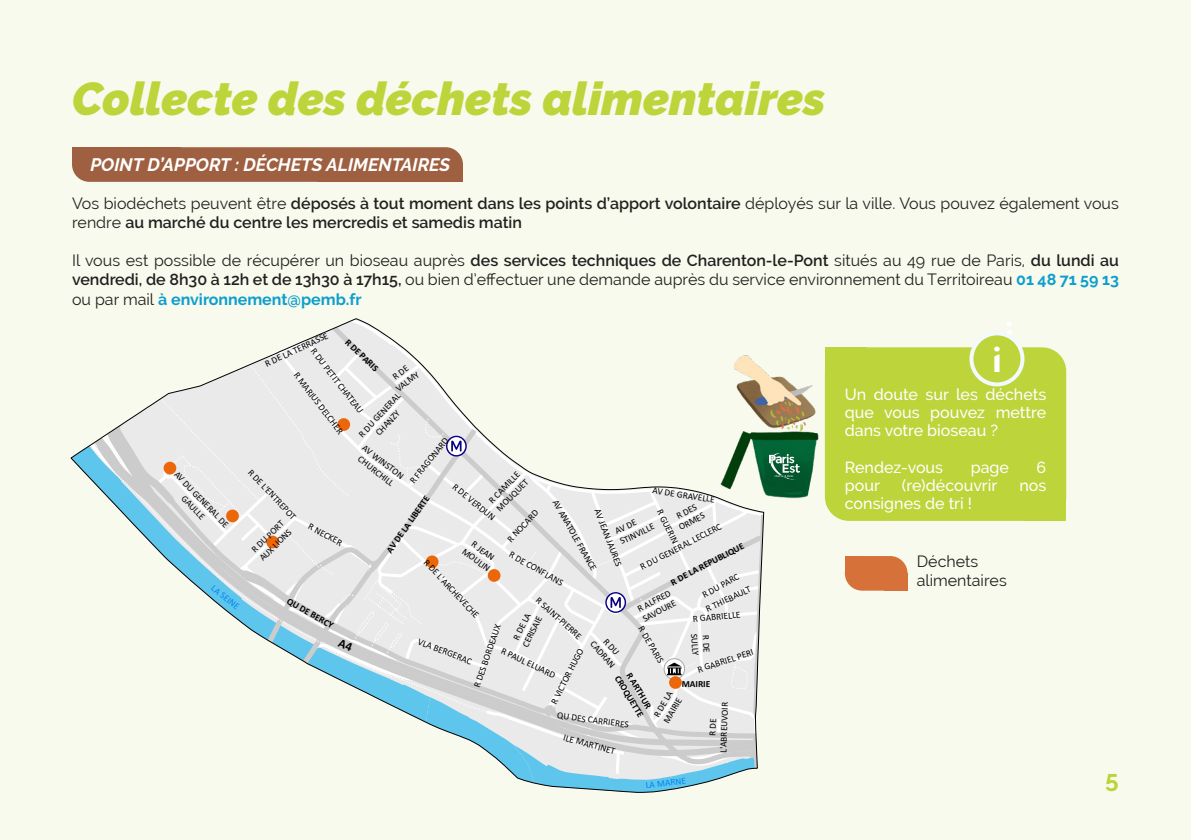
<style>
.page{position:relative;width:1191px;height:840px;background:#fff}
.page>*{position:absolute;margin:0;border:0;box-sizing:border-box;transform-origin:0 0}
.t1{font:italic 900 46px "Raleway";color:#bdd43a}
.t2{font:700 34px "Lao MN";color:#fff}
.t3{font:700 24px "Raleway";color:#bdd33a}
.t4{font:italic 700 18px "Raleway";color:#fff}
.t5{font:16px/19.2px "Raleway";color:#231f20;text-align:justify}
.t6{font:600 16px/19.2px "Raleway";color:#231f20}
.t7{font:500 16px/18px "Raleway";color:#fff;text-align:justify}
.t8{font:9.4px/11.4px "Calibri";color:#000;text-align:center}
.t9{font:700 9.4px/11.4px "Calibri";color:#000;text-align:center}
.t10{font:9.4px "Calibri";color:#0087ed}
.s1{font-weight:400}
.s2{font-weight:600}
.s3{font-weight:700;color:#0f9ece}
</style>
<div class="page">
<div style="left:0;top:0;width:1191px;height:839px;background:#f7faec"></div>
<div style="left:825px;top:347px;width:241px;height:173px;background:#bdd43a;border-radius:24px"></div>
<div style="left:825px;top:347px;width:41px;height:104px;background:#bdd43a"></div>
<div style="left:1024px;top:437px;width:42px;height:83px;background:#bdd43a"></div>
<div style="left:971px;top:333px;width:51px;height:51px;background:#bdd43a;border-radius:50%"></div>
<div style="left:969px;top:331px;width:55px;height:55px;border:4px solid #f2fafd;border-radius:50%"></div>
<img style="left:764px;top:370px;width:61px;height:129px">
<img style="left:769px;top:453px;width:30px;height:26px">
<div style="left:72px;top:147px;width:391px;height:35px;background:#9e6040;border-radius:17px"></div>
<div style="left:72px;top:147px;width:108px;height:18px;background:#9e6040"></div>
<div style="left:317px;top:164px;width:146px;height:18px;background:#9e6040"></div>
<div style="left:845px;top:555px;width:62px;height:35px;background:#d7713a;border-radius:17px"></div>
<div style="left:845px;top:555px;width:17px;height:18px;background:#d7713a"></div>
<div style="left:884px;top:573px;width:23px;height:17px;background:#d7713a"></div>
<svg style="left:71px;top:318px;width:692px;height:473px"></svg>
<p class="t1" style="left:72px;top:72px;width:755px">Collecte des déchets alimentaires</p>
<p class="t4" style="left:90px;top:154px;width:361px">POINT D’APPORT : DÉCHETS ALIMENTAIRES</p>
<p class="t6" style="left:72px;top:193px;width:1048px"><span class="s1">Vos biodéchets peuvent être</span> déposés à tout moment dans les points d’apport volontaire <span class="s1">déployés sur la ville. Vous pouvez également vous rendre</span> au marché du centre les mercredis et samedis matin</p>
<p class="t5" style="left:72px;top:251px;width:1048px">Il vous est possible de récupérer un bioseau auprès <span class="s2">des services techniques de Charenton-le-Pont</span> situés au 49 rue de Paris, <span class="s2">du lundi au vendredi, de 8h30 à 12h et de 13h30 à 17h15,</span> ou bien d’effectuer une demande auprès du service environnement du Territoireau <span class="s3">01 48 71 59 13 </span>ou par mail <span class="s3">à environnement@pemb.fr</span></p>
<p class="t2" style="left:991px;top:340px;width:12px">i</p>
<p class="t7" style="left:845px;top:385px;width:203px">Un doute sur les déchets que vous pouvez mettre dans votre bioseau ?</p>
<p class="t7" style="left:845px;top:457px;width:100px">Rendez-vous</p>
<p class="t7" style="left:970px;top:457px;width:40px">page</p>
<p class="t7" style="left:1036px;top:457px;width:11px">6</p>
<p class="t7" style="left:845px;top:475px;width:36px">pour</p>
<p class="t7" style="left:902px;top:475px;width:97px">(re)découvrir</p>
<p class="t7" style="left:1019px;top:475px;width:28px">nos</p>
<p class="t7" style="left:845px;top:493px;width:129px">consignes de tri !</p>
<p class="t8" style="left:263px;top:358px;width:70px;rotate:-25deg">R DE LA TERRASSE</p>
<p class="t9" style="left:351px;top:336px;width:44px;rotate:44deg">R DE PARIS</p>
<p class="t8" style="left:317px;top:345px;width:81px;rotate:52deg">R DU PETIT CHATEAU</p>
<p class="t8" style="left:386px;top:375px;width:28px;rotate:-37deg">R DE<br>VALMY</p>
<p class="t8" style="left:301px;top:369px;width:76px;rotate:53deg">R MARIUS DELCHER</p>
<p class="t8" style="left:356px;top:431px;width:58px;rotate:-47deg">R DU GENERAL<br>CHANZY</p>
<p class="t8" style="left:407px;top:478px;width:58px;rotate:-51deg">R FRAGONARD</p>
<p class="t8" style="left:367px;top:442px;width:51px;rotate:37deg">AV WINSTON<br>CHURCHILL</p>
<p class="t8" style="left:254px;top:466px;width:67px;rotate:47deg">R DE L'ENTREPOT</p>
<p class="t8" style="left:180px;top:468px;width:76px;rotate:46deg">AV DU GENERAL DE<br>GAULLE</p>
<p class="t8" style="left:485px;top:497px;width:43px;text-align:left;rotate:-46deg">R CAMILLE<br>MOUQUET</p>
<p class="t8" style="left:457px;top:480px;width:54px;rotate:39deg">R DE VERDUN</p>
<p class="t8" style="left:653px;top:483px;width:64px;rotate:9deg">AV DE GRAVELLE</p>
<p class="t9" style="left:384px;top:548px;width:69px;rotate:-55deg">AV DE LA LIBERTE</p>
<p class="t8" style="left:560px;top:497px;width:81px;rotate:61deg">AV ANATOLE FRANCE</p>
<p class="t8" style="left:671px;top:512px;width:29px;rotate:-28deg">R DES<br>ORMES</p>
<p class="t8" style="left:249px;top:546px;width:43px;text-align:left;rotate:-44deg">R DU PORT<br>AUX LIONS</p>
<p class="t8" style="left:603px;top:506px;width:63px;rotate:69deg">AV JEAN JAURES</p>
<p class="t8" style="left:665px;top:507px;width:39px;rotate:64deg">R GUERIN</p>
<p class="t8" style="left:504px;top:536px;width:42px;rotate:-46deg">R NOCARD</p>
<p class="t8" style="left:613px;top:525px;width:39px;text-align:left;rotate:-25deg">AV DE<br>STINVILLE</p>
<p class="t8" style="left:638px;top:561px;width:92px;rotate:-27deg">R DU GENERAL LECLERC</p>
<p class="t8" style="left:312px;top:520px;width:39px;rotate:28deg">R NECKER</p>
<p class="t8" style="left:474px;top:536px;width:34px;rotate:37deg">R JEAN<br>MOULIN</p>
<p class="t9" style="left:668px;top:577px;width:83px;rotate:-28deg">R DE LA REPUBLIQUE</p>
<p class="t8" style="left:512px;top:548px;width:62px;rotate:29deg">R DE CONFLANS</p>
<p class="t5" style="left:916px;top:551px;width:63px">Déchets</p>
<p class="t5" style="left:916px;top:570px;width:91px">alimentaires</p>
<p class="t8" style="left:430px;top:556px;width:78px;rotate:47deg">R DE L'ARCHEVECHE</p>
<p class="t8" style="left:700px;top:590px;width:42px;rotate:-29deg">R DU PARC</p>
<p class="t8" style="left:692px;top:612px;width:49px;rotate:-5deg">R GABRIELLE</p>
<p class="t10" style="left:217px;top:581px;width:35px;rotate:39deg">LA SEINE</p>
<p class="t8" style="left:704px;top:603px;width:50px;rotate:-24deg">R THIEBAULT</p>
<p class="t8" style="left:635px;top:603px;width:38px;text-align:left;rotate:-28deg">R ALFRED<br>SAVOURE</p>
<p class="t8" style="left:646px;top:623px;width:42px;rotate:60deg">R DE PARIS</p>
<p class="t8" style="left:541px;top:593px;width:60px;rotate:42deg">R SAINT-PIERRE</p>
<p class="t9" style="left:291px;top:594px;width:53px;rotate:30deg">QU DE BERCY</p>
<p class="t8" style="left:509px;top:638px;width:35px;text-align:left;rotate:-64deg">R DE LA<br>CERISAIE</p>
<p class="t8" style="left:471px;top:684px;width:68px;rotate:-71deg">R DES BORDEAUX</p>
<p class="t8" style="left:700px;top:633px;width:23px;rotate:86deg">SULLY</p>
<p class="t8" style="left:420px;top:635px;width:59px;rotate:21deg">VLA BERGERAC</p>
<p class="t8" style="left:596px;top:637px;width:34px;rotate:49deg">CADRAN</p>
<p class="t8" style="left:548px;top:700px;width:63px;rotate:-63deg">R VICTOR HUGO</p>
<p class="t8" style="left:504px;top:644px;width:60px;rotate:25deg">R PAUL ELUARD</p>
<p class="t8" style="left:696px;top:663px;width:60px;rotate:-18deg">R GABRIEL PERI</p>
<p class="t9" style="left:632px;top:666px;width:49px;rotate:59deg">R ARTHUR<br>CROQUETTE</p>
<p class="t9" style="left:682px;top:677px;width:30px;rotate:1deg">MAIRIE</p>
<p class="t8" style="left:651px;top:713px;width:30px;text-align:left;rotate:-60deg">R DE LA<br>MAIRIE</p>
<p class="t8" style="left:706px;top:751px;width:52px;rotate:-88deg">R DE<br>L'ABREUVOIR</p>
<p class="t8" style="left:558px;top:709px;width:74px;rotate:7deg">QU DES CARRIERES</p>
<p class="t8" style="left:565px;top:730px;width:55px;rotate:16deg">ILE MARTINET</p>
<p class="t10" style="left:645px;top:778px;width:42px;rotate:-7deg">LA MARNE</p>
<p class="t3" style="left:1105px;top:767px;width:15px">5</p>
</div>
